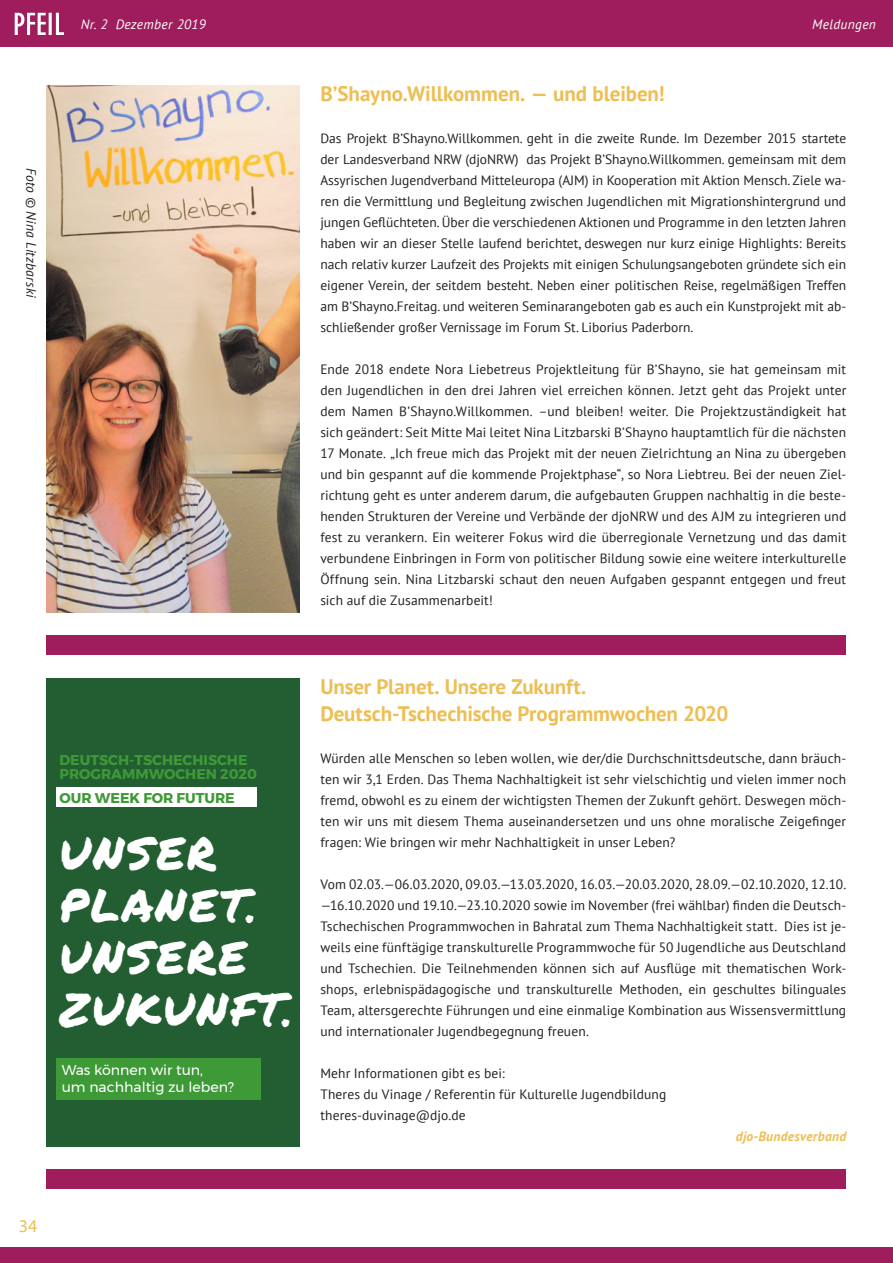
<style>
.page{position:relative;width:893px;height:1263px;background:#fff}
.page>*{position:absolute;margin:0;border:0;box-sizing:border-box;transform-origin:0 0}
.t1{font:45.6px/51.9px "Permanent Marker";letter-spacing:.05em;color:#fff}
.t2{font:700 21px/27px "PT Sans";letter-spacing:-.005em;color:#edbe54}
.t3{font:18px "Myriad Pro";color:#edbe54}
.t4{font:700 14.1px/14.1px "Montserrat";color:#3e9937}
.t5{font:14.1px/17px "Montserrat";color:#fff}
.t6{font:13.5px/21px "PT Sans";letter-spacing:.01em;color:#231f20;text-align:justify}
.t7{font:italic 13.5px "PT Sans";letter-spacing:.025em;color:#fff}
.t8{font:italic 13.5px "PT Sans";letter-spacing:.025em;color:#231f20}
.t9{font:italic 700 13.5px "PT Sans";letter-spacing:.02em;color:#edbe54}
</style>
<div class="page">
<div style="left:0;top:0;width:893px;height:47px;background:#9f1d5c"></div>
<svg style="left:15px;top:13px;width:49px;height:22px"></svg>
<div style="left:0;top:1247px;width:893px;height:16px;background:#9f1d5c"></div>
<img style="left:47px;top:85px;width:252px;height:527px">
<div style="left:47px;top:678px;width:252px;height:468px;background:#235e32"></div>
<div style="left:56px;top:787px;width:200px;height:20px;background:#fff"></div>
<div style="left:56px;top:1058px;width:205px;height:41px;background:#3e9937"></div>
<div style="left:47px;top:636px;width:799px;height:19px;background:#9f1d5c"></div>
<div style="left:47px;top:1170px;width:799px;height:19px;background:#9f1d5c"></div>
<p class="t7" style="left:81px;top:16px;width:127px">Nr. 2 Dezember 2019</p>
<p class="t8" style="left:40px;top:168px;width:131px;rotate:90deg">Foto © Nina Litzbarski</p>
<p class="t7" style="left:812px;top:16px;width:65px">Meldungen</p>
<h2 class="t2" style="left:320px;top:79px;width:346px">B’Shayno.Willkommen. — und bleiben!</h2>
<p class="t6" style="left:320px;top:127px;width:527px">Das Projekt B’Shayno.Willkommen. geht in die zweite Runde. Im Dezember 2015 startete der Landesverband NRW (djoNRW) das Projekt B’Shayno.Willkommen. gemeinsam mit dem Assyrischen Jugendverband Mitteleuropa (AJM) in Kooperation mit Aktion Mensch. Ziele wa&shy;ren die Vermittlung und Begleitung zwischen Jugendlichen mit Migrationshintergrund und jungen Geflüchteten. Über die verschiedenen Aktionen und Programme in den letzten Jahren haben wir an dieser Stelle laufend berichtet, deswegen nur kurz einige Highlights: Bereits nach relativ kurzer Laufzeit des Projekts mit einigen Schulungsangeboten gründete sich ein eigener Verein, der seitdem besteht. Neben einer politischen Reise, regelmäßigen Treffen am B’Shayno.Freitag. und weiteren Seminarangeboten gab es auch ein Kunstprojekt mit ab&shy;schließender großer Vernissage im Forum St. Liborius Paderborn.</p>
<p class="t6" style="left:320px;top:358px;width:527px">Ende 2018 endete Nora Liebetreus Projektleitung für B’Shayno, sie hat gemeinsam mit den Jugendlichen in den drei Jahren viel erreichen können. Jetzt geht das Projekt unter dem Namen B’Shayno.Willkommen. –und bleiben! weiter. Die Projektzuständigkeit hat sich geändert: Seit Mitte Mai leitet Nina Litzbarski B’Shayno hauptamtlich für die nächsten 17 Monate. „Ich freue mich das Projekt mit der neuen Zielrichtung an Nina zu übergeben und bin gespannt auf die kommende Projektphase“, so Nora Liebtreu. Bei der neuen Ziel&shy;richtung geht es unter anderem darum, die aufgebauten Gruppen nachhaltig in die beste&shy;henden Strukturen der Vereine und Verbände der djoNRW und des AJM zu integrieren und fest zu verankern. Ein weiterer Fokus wird die überregionale Vernetzung und das damit verbundene Einbringen in Form von politischer Bildung sowie eine weitere interkulturelle Öffnung sein. Nina Litzbarski schaut den neuen Aufgaben gespannt entgegen und freut sich auf die Zusammenarbeit!</p>
<p class="t4" style="left:59px;top:753px;width:199px">DEUTSCH-TSCHECHISCHE<br>PROGRAMMWOCHEN 2020</p>
<p class="t4" style="left:59px;top:791px;width:177px">OUR WEEK FOR FUTURE</p>
<h1 class="t1" style="left:59px;top:826px;width:235px">UNSER<br>PLANET.<br>UNSERE<br>ZUKUNFT.</h1>
<p class="t5" style="left:62px;top:1061px;width:174px">Was können wir tun,<br>um nachhaltig zu leben?</p>
<h2 class="t2" style="left:320px;top:673px;width:409px">Unser Planet. Unsere Zukunft.<br>Deutsch-Tschechische Programmwochen 2020</h2>
<p class="t6" style="left:320px;top:748px;width:527px">Würden alle Menschen so leben wollen, wie der/die Durchschnittsdeutsche, dann bräuch&shy;ten wir 3,1 Erden. Das Thema Nachhaltigkeit ist sehr vielschichtig und vielen immer noch fremd, obwohl es zu einem der wichtigsten Themen der Zukunft gehört. Deswegen möch&shy;ten wir uns mit diesem Thema auseinandersetzen und uns ohne moralische Zeigefinger fragen: Wie bringen wir mehr Nachhaltigkeit in unser Leben?</p>
<p class="t6" style="left:320px;top:874px;width:527px">Vom 02.03.—06.03.2020, 09.03.—13.03.2020, 16.03.—20.03.2020, 28.09.—02.10.2020, 12.10. —16.10.2020 und 19.10.—23.10.2020 sowie im November (frei wählbar) finden die Deutsch-Tschechischen Programmwochen in Bahratal zum Thema Nachhaltigkeit statt. Dies ist je&shy;weils eine fünftägige transkulturelle Programmwoche für 50 Jugendliche aus Deutschland und Tschechien. Die Teilnehmenden können sich auf Ausflüge mit thematischen Work&shy;shops, erlebnispädagogische und transkulturelle Methoden, ein geschultes bilinguales Team, altersgerechte Führungen und eine einmalige Kombination aus Wissensvermittlung und internationaler Jugendbegegnung freuen.</p>
<p class="t6" style="left:320px;top:1063px;width:348px;text-align:left">Mehr Informationen gibt es bei:<br>Theres du Vinage / Referentin für Kulturelle Jugendbildung theres-duvinage@djo.de</p>
<p class="t9" style="left:736px;top:1128px;width:112px">djo-Bundesverband</p>
<h3 class="t3" style="left:19px;top:1215px;width:20px">34</h3>
</div>
